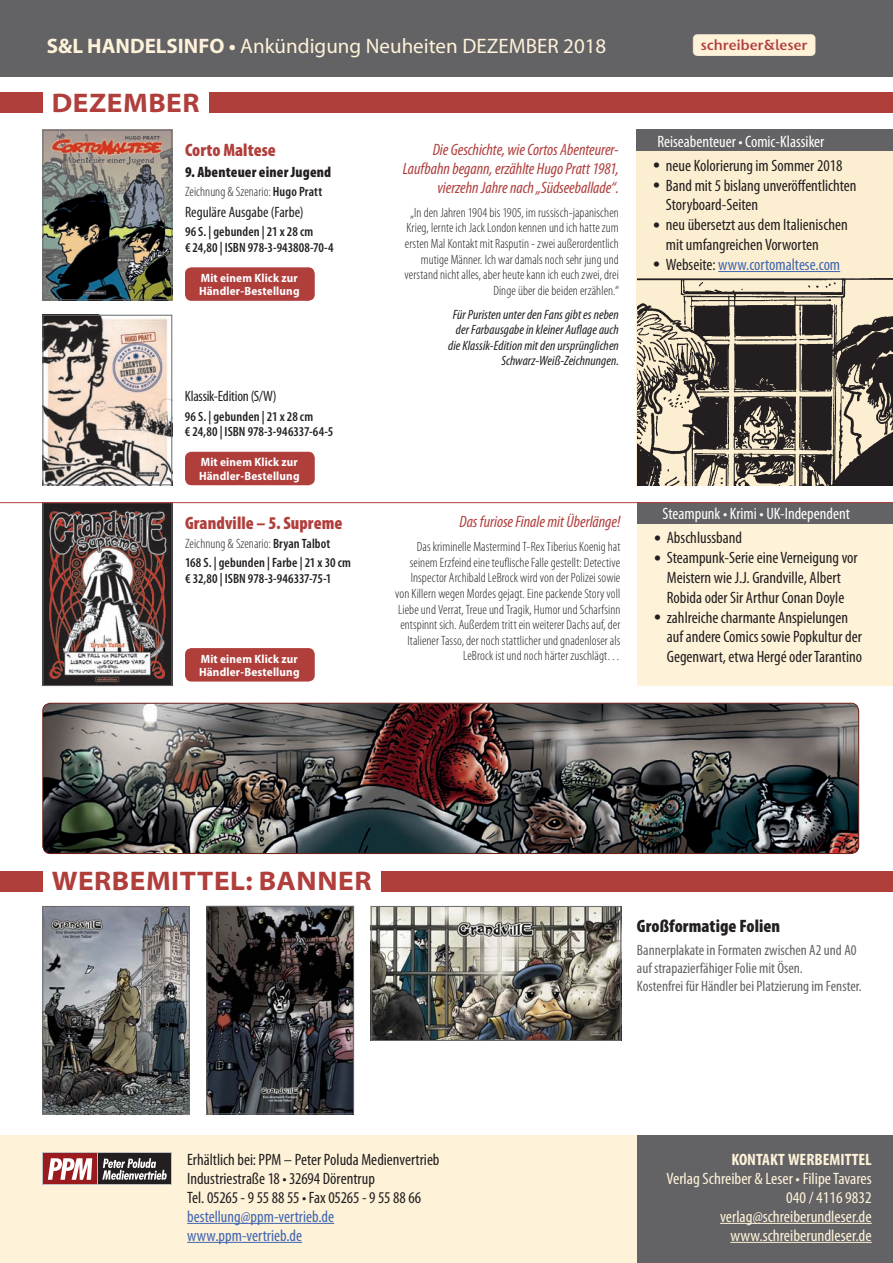
<style>
.page{position:relative;width:893px;height:1263px;background:#fff}
.page>*{position:absolute;margin:0;border:0;box-sizing:border-box;transform-origin:0 0}
.t1{font:700 semi-expanded 27px "Myriad Pro";letter-spacing:.02em;color:#b03f3c}
.t2{font:27px "Schreiberundleserlogo NEU";color:#fef2d8}
.t3{font:21px "Myriad Pro";color:#fef2d8}
.Außerdem__Titel{font:900 condensed 18px "Myriad Pro";letter-spacing:.005em;color:#b03f3c}
.Titel_Band{font:900 condensed 18px "Myriad Pro";letter-spacing:.005em;color:#231f20}
.t4{font:condensed 16.5px/19.8px "Myriad Pro";color:#231f20}
.Außerdem__Details{font:italic condensed 16.5px/18.9px "Myriad Pro";letter-spacing:-.005em;color:#b03f3c;text-align:right}
.t5{font:condensed 16.5px/18.9px "Myriad Pro";color:#fef2d8;text-align:right;scale:1.04 1}
.t6{font:condensed 16.5px/19px "Myriad Pro";color:#4166b1}
.PM_Bullets{font:condensed 16.5px "Myriad Pro";color:#fff}
.t7{font:700 condensed 16.5px "Myriad Pro";color:#fef2d8;scale:1.04 1}
.t8{font:condensed 15px/18px "Myriad Pro";color:#636366}
.Außerdem__Titel-2{font:condensed 15px "Myriad Pro";color:#231f20}
.Außerdem__Titel-3{font:900 condensed 15px "Myriad Pro";letter-spacing:.01em;color:#231f20}
.Außerdem__Details-2{font:300 condensed 13.5px/15.6px "Myriad Pro";letter-spacing:.005em;color:#231f20;text-align:right}
.Außerdem__Details-3{font:600 condensed 13.5px "Myriad Pro";letter-spacing:.01em;color:#231f20}
.Außerdem__Details-4{font:italic condensed 13.5px/15.5px "Myriad Pro";letter-spacing:.005em;color:#231f20;text-align:right}
.Außerdem__Titel-4{font:300 condensed 13.5px "Myriad Pro";letter-spacing:.005em;color:#231f20}
.Monatsnamen_über_Kas{font:700 semi-condensed 12px/13.2px "Myriad Pro";letter-spacing:.015em;color:#fff}
.s1{font-weight:700}
.s2{font-weight:600}
.s3{font-size:27px}
.s4{font-size:27px;color:#231f20}
.s5{color:#231f20}
</style>
<div class="page">
<div style="left:0;top:1135px;width:893px;height:128px;background:#fef2d8"></div>
<div style="left:637px;top:1135px;width:256px;height:128px;background:#636366"></div>
<hr style="left:720px;top:1223px;width:152px;height:1px;background:#fef2d8">
<hr style="left:730px;top:1242px;width:142px;height:1px;background:#fef2d8">
<hr style="left:187px;top:1223px;width:147px;height:1px;background:#4166b1">
<hr style="left:187px;top:1242px;width:115px;height:1px;background:#4166b1">
<div style="left:0;top:0;width:893px;height:77px;background:#636366"></div>
<div style="left:43px;top:1152px;width:129px;height:33px;background:#bec0c1"></div>
<div style="left:98px;top:1153px;width:73px;height:31px;background:#231f20"></div>
<svg style="left:102px;top:1158px;width:65px;height:22px"></svg>
<div style="left:44px;top:1153px;width:53px;height:31px;background:#991b1e"></div>
<svg style="left:48px;top:1158px;width:44px;height:22px"></svg>
<div style="left:698px;top:37px;width:112px;height:15px;background:#b03f3c"></div>
<div style="left:0;top:93px;width:893px;height:20px;background:#b03f3c"></div>
<div style="left:43px;top:93px;width:166px;height:20px;background:#fff"></div>
<div style="left:0;top:871px;width:893px;height:20px;background:#b03f3c"></div>
<div style="left:43px;top:871px;width:337px;height:20px;background:#fff"></div>
<img style="left:43px;top:703px;width:816px;height:150px">
<div style="left:43px;top:703px;width:816px;height:151px;border:1px solid #6b1d16;border-radius:8px"></div>
<div style="left:636px;top:130px;width:257px;height:355px;background:#fcefd1"></div>
<hr style="left:718px;top:271px;width:122px;height:1px;background:#4166b1">
<div style="left:636px;top:130px;width:257px;height:21px;background:#636366"></div>
<img style="left:45px;top:132px;width:125px;height:166px">
<div style="left:43px;top:130px;width:129px;height:170px;border:1px solid #69696c"></div>
<img style="left:45px;top:317px;width:125px;height:166px">
<div style="left:43px;top:315px;width:129px;height:170px;border:1px solid #69696c"></div>
<div style="left:185px;top:267px;width:130px;height:34px;background:#b03f3c;border-radius:7px"></div>
<div style="left:185px;top:452px;width:130px;height:33px;background:#b03f3c;border-radius:7px"></div>
<img style="left:45px;top:504px;width:125px;height:180px">
<div style="left:43px;top:502px;width:129px;height:184px;border:1px solid #69696c"></div>
<div style="left:637px;top:502px;width:256px;height:184px;background:#fef2d8"></div>
<div style="left:637px;top:502px;width:256px;height:21px;background:#636366"></div>
<div style="left:185px;top:648px;width:130px;height:33px;background:#b03f3c;border-radius:7px"></div>
<hr style="left:0;top:502px;width:893px;height:1px;background:#b03f3c">
<img style="left:637px;top:278px;width:256px;height:207px">
<img style="left:44px;top:908px;width:144px;height:204px">
<div style="left:42px;top:906px;width:148px;height:208px;border:1px solid #69696c"></div>
<img style="left:209px;top:908px;width:143px;height:204px">
<div style="left:207px;top:906px;width:147px;height:208px;border:1px solid #69696c"></div>
<img style="left:373px;top:908px;width:246px;height:131px">
<div style="left:371px;top:906px;width:250px;height:135px;border:1px solid #69696c"></div>
<p class="t3" style="left:47px;top:35px;width:561px"><span class="s1">S&amp;L HANDELSINFO •</span> Ankündigung Neuheiten DEZEMBER 2018</p>
<p class="t1" style="left:52px;top:87px;width:149px">DEZEMBER</p>
<p class="Außerdem__Titel" style="left:185px;top:140px;width:92px">Corto Maltese</p>
<p class="Außerdem__Titel-3" style="left:185px;top:163px;width:148px">9. Abenteuer einer Jugend</p>
<p class="Außerdem__Titel-4" style="left:185px;top:184px;width:139px">Zeichnung &amp; Szenario: <span class="s2">Hugo Pratt</span></p>
<p class="Außerdem__Titel-2" style="left:185px;top:204px;width:120px">Reguläre Ausgabe (Farbe)</p>
<p class="Außerdem__Details-3" style="left:185px;top:225px;width:130px">96 S. | gebunden | 21 x 28 cm</p>
<p class="Außerdem__Details-3" style="left:185px;top:240px;width:150px">€ 24,80 | ISBN 978-3-943808-70-4</p>
<p class="Monatsnamen_über_Kas" style="left:199px;top:271px;width:102px">Mit einem Klick zur<br>Händler-Bestellung</p>
<p class="Außerdem__Titel-2" style="left:185px;top:388px;width:93px">Klassik-Edition (S/W)</p>
<p class="Außerdem__Details-3" style="left:185px;top:409px;width:130px">96 S. | gebunden | 21 x 28 cm</p>
<p class="Außerdem__Details-3" style="left:185px;top:424px;width:150px">€ 24,80 | ISBN 978-3-946337-64-5</p>
<p class="Außerdem__Details" style="left:403px;top:140px;width:218px">Die Geschichte, wie Cortos Abenteurer-<br>Laufbahn begann, erzählte Hugo Pratt 1981, vierzehn Jahre nach „Südseeballade“.</p>
<p class="Außerdem__Details-2" style="left:405px;top:205px;width:216px">„In den Jahren 1904 bis 1905, im russisch-japanischen Krieg, lernte ich Jack London kennen und ich hatte zum ersten Mal Kontakt mit Rasputin - zwei außerordentlich mutige Männer. Ich war damals noch sehr jung und verstand nicht alles, aber heute kann ich euch zwei, drei Dinge über die beiden erzählen.“</p>
<p class="Außerdem__Details-4" style="left:448px;top:307px;width:172px">Für Puristen unter den Fans gibt es neben der Farbausgabe in kleiner Auflage auch die Klassik-Edition mit den ursprünglichen Schwarz-Weiß-Zeichnungen.</p>
<h1 class="t2" style="left:693px;top:31px;width:124px">S</h1>
<p class="PM_Bullets" style="left:657px;top:132px;width:168px">Reiseabenteuer • Comic-Klassiker</p>
<p class="t4" style="left:653px;top:156px;width:191px"><span class="s3">•</span> neue Kolorierung im Sommer 2018</p>
<p class="t4" style="left:666px;top:176px;width:192px;text-indent:-13px"><span class="s3">•</span> Band mit 5 bislang unveröffentlichten<br>Storyboard-Seiten</p>
<p class="t4" style="left:666px;top:215px;width:183px;text-indent:-13px"><span class="s3">•</span> neu übersetzt aus dem Italienischen mit umfangreichen Vorworten</p>
<p class="t6" style="left:653px;top:255px;width:189px"><span class="s4">•</span> <span class="s5">Webseite:</span> www.cortomaltese.com</p>
<p class="Monatsnamen_über_Kas" style="left:199px;top:456px;width:102px">Mit einem Klick zur<br>Händler-Bestellung</p>
<p class="Außerdem__Titel" style="left:185px;top:512px;width:159px">Grandville – 5. Supreme</p>
<p class="Außerdem__Titel-4" style="left:185px;top:536px;width:147px">Zeichnung &amp; Szenario: <span class="s2">Bryan Talbot</span></p>
<p class="Außerdem__Details-3" style="left:185px;top:555px;width:167px">168 S. | gebunden | Farbe | 21 x 30 cm</p>
<p class="Außerdem__Details-3" style="left:185px;top:571px;width:148px">€ 32,80 | ISBN 978-3-946337-75-1</p>
<p class="PM_Bullets" style="left:663px;top:505px;width:189px">Steampunk • Krimi • UK-Independent</p>
<p class="t4" style="left:654px;top:528px;width:90px"><span class="s3">•</span> Abschlussband</p>
<p class="t4" style="left:654px;top:548px;width:205px;text-align:center"><span class="s3">•</span> Steampunk-Serie eine Verneigung vor<br>Meistern wie J.J. Grandville, Albert<br>Robida oder Sir Arthur Conan Doyle</p>
<p class="t4" style="left:667px;top:607px;width:197px;text-indent:-13px"><span class="s3">•</span> zahlreiche charmante Anspielungen auf andere Comics sowie Popkultur der</p>
<p class="Außerdem__Details" style="left:459px;top:513px;width:162px">Das furiose Finale mit Überlänge!</p>
<p class="Außerdem__Details-2" style="left:395px;top:539px;width:227px">Das kriminelle Mastermind T-Rex Tiberius Koenig hat seinem Erzfeind eine teuflische Falle gestellt: Detective Inspector Archibald LeBrock wird von der Polizei sowie von Killern wegen Mordes gejagt. Eine packende Story voll Liebe und Verrat, Treue und Tragik, Humor und Scharfsinn entspinnt sich. Außerdem tritt ein weiterer Dachs auf, der Italiener Tasso, der noch stattlicher und gnadenloser als LeBrock ist und noch härter zuschlägt…</p>
<p class="Monatsnamen_über_Kas" style="left:201px;top:652px;width:99px">Mit einem Klick zur</p>
<p class="t4" style="left:667px;top:647px;width:197px">Gegenwart, etwa Hergé oder Tarantino</p>
<p class="Monatsnamen_über_Kas" style="left:199px;top:665px;width:102px">Händler-Bestellung</p>
<p class="t1" style="left:52px;top:866px;width:321px">WERBEMITTEL: BANNER</p>
<p class="t4" style="left:187px;top:1150px;width:254px;line-height:18.9px">Erhältlich bei: PPM – Peter Poluda Medienvertrieb<br>Industriestraße 18 • 32694 Dörentrup<br>Tel. 05265 - 9 55 88 55 • Fax 05265 - 9 55 88 66</p>
<p class="t6" style="left:187px;top:1207px;width:149px">bestellung@ppm-vertrieb.de www.ppm-vertrieb.de</p>
<p class="Titel_Band" style="left:637px;top:916px;width:145px">Großformatige Folien</p>
<p class="t8" style="left:637px;top:941px;width:226px">Bannerplakate in Formaten zwischen A2 und A0 auf strapazierfähiger Folie mit Ösen.<br>Kostenfrei für Händler bei Platzierung im Fenster.</p>
<p class="t7" style="left:731px;top:1150px;width:136px">KONTAKT WERBEMITTEL</p>
<p class="t5" style="left:666px;top:1169px;width:199px">Verlag Schreiber &amp; Leser • Filipe Tavares<br>040 / 4116 9832 verlag@schreiberundleser.de www.schreiberundleser.de</p>
</div>
